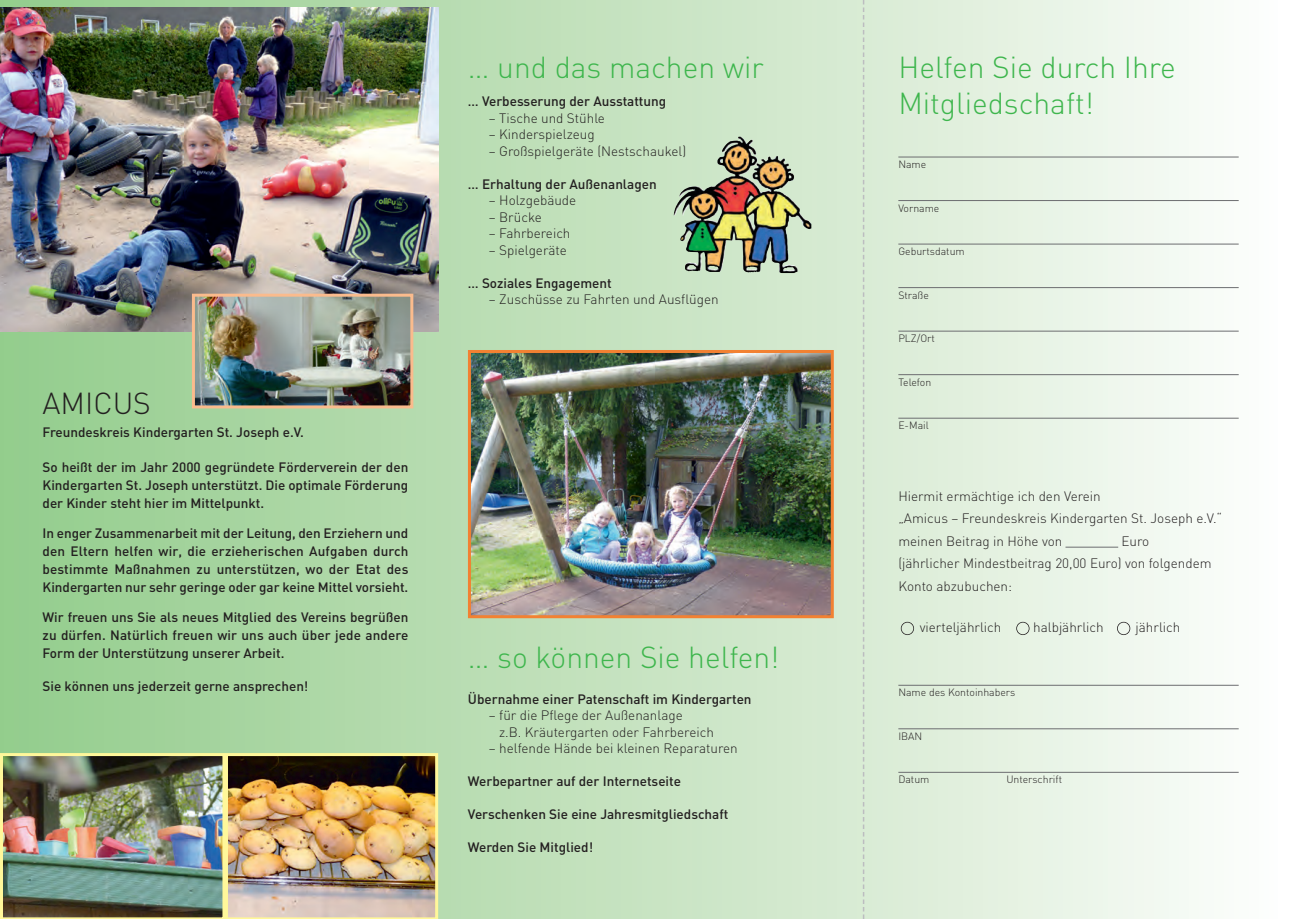
<style>
.page{position:relative;width:1289px;height:919px;background:#fff}
.page>*{position:absolute;margin:0;border:0;box-sizing:border-box;transform-origin:0 0}
.t1{font:300 30px/36px "DIN";color:#3eb64d}
.t2{font:300 30px "DIN";color:#231f20}
.t3{font:500 13.5px/18px "DIN";color:#231f20;text-align:justify}
.t4{font:300 13.5px/22.5px "DIN";color:#231f20}
.t5{font:300 10.5px "DIN";color:#231f20}
.s1{font-family:"Koz Min Pr 6 N Medium Proportional";font-weight:400}
</style>
<div class="page">
<div style="left:0;top:0;width:1276px;height:918px;background:linear-gradient(to right,#93cb8a,#fafaf8)"></div>
<svg style="left:862px;top:0;width:2px;height:918px;background:#cedbcd"></svg>
<hr style="left:898px;top:157px;width:340px;height:1px;background:#6c6d70">
<hr style="left:898px;top:200px;width:340px;height:1px;background:#6c6d70">
<hr style="left:898px;top:244px;width:340px;height:1px;background:#6c6d70">
<hr style="left:898px;top:287px;width:340px;height:1px;background:#6c6d70">
<hr style="left:898px;top:331px;width:340px;height:1px;background:#6c6d70">
<hr style="left:898px;top:374px;width:340px;height:1px;background:#6c6d70">
<hr style="left:898px;top:418px;width:340px;height:1px;background:#6c6d70">
<hr style="left:898px;top:684px;width:340px;height:1px;background:#6c6d70">
<hr style="left:898px;top:728px;width:340px;height:1px;background:#6c6d70">
<hr style="left:898px;top:771px;width:340px;height:1px;background:#6c6d70">
<hr style="left:1065px;top:546px;width:53px;height:1px;background:#6c6d70">
<img style="left:472px;top:354px;width:357px;height:260px">
<div style="left:468px;top:350px;width:365px;height:268px;border:3px solid #f28132"></div>
<img style="left:0;top:7px;width:438px;height:325px">
<img style="left:673px;top:136px;width:84px;height:79px">
<img style="left:196px;top:298px;width:213px;height:106px">
<div style="left:192px;top:294px;width:221px;height:114px;border:3px solid #fabb8d"></div>
<img style="left:0;top:753px;width:438px;height:165px">
<div style="left:900px;top:621px;width:14px;height:14px;border:2px solid #231f20;border-radius:50%"></div>
<div style="left:1016px;top:621px;width:13px;height:14px;border:2px solid #231f20;border-radius:50%"></div>
<div style="left:1116px;top:621px;width:14px;height:14px;border:2px solid #231f20;border-radius:50%"></div>
<h1 class="t2" style="left:43px;top:392px;width:110px">AMICUS</h1>
<p class="t3" style="left:43px;top:425px;width:263px">Freundeskreis Kindergarten St. Joseph e.V.</p>
<p class="t3" style="left:43px;top:459px;width:367px">So heißt der im Jahr 2000 gegründete Förderverein der den Kindergarten St. Joseph unterstützt. Die optimale Förderung der Kinder steht hier im Mittelpunkt.</p>
<p class="t3" style="left:43px;top:525px;width:367px">In enger Zusammenarbeit mit der Leitung, den Erziehern und den Eltern helfen wir, die erzieherischen Aufgaben durch bestimmte Maßnahmen zu unterstützen, wo der Etat des Kindergarten nur sehr geringe oder gar keine Mittel vorsieht.</p>
<p class="t3" style="left:43px;top:609px;width:367px">Wir freuen uns Sie als neues Mitglied des Vereins begrüßen zu dürfen. Natürlich freuen wir uns auch über jede andere Form der Unterstützung unserer Arbeit.</p>
<p class="t3" style="left:43px;top:678px;width:267px">Sie können uns jederzeit gerne ansprechen!</p>
<h1 class="t1" style="left:468px;top:53px;width:297px">… und das machen wir</h1>
<p class="t3" style="left:468px;top:93px;width:200px">… Verbesserung der Ausstattung</p>
<p class="t4" style="left:489px;top:108px;width:118px">– Tische und Stu<span class="s1">̈</span>hle</p>
<p class="t4" style="left:489px;top:124px;width:107px">– Kinderspielzeug</p>
<p class="t4" style="left:489px;top:141px;width:199px">– Großspielgeräte (Nestschaukel)</p>
<p class="t3" style="left:468px;top:176px;width:190px">… Erhaltung der Außenanlagen</p>
<p class="t4" style="left:489px;top:190px;width:89px">– Holzgebäude</p>
<p class="t4" style="left:489px;top:207px;width:54px">– Bru<span class="s1">̈</span>cke</p>
<p class="t4" style="left:489px;top:223px;width:83px">– Fahrbereich</p>
<p class="t4" style="left:489px;top:240px;width:80px">– Spielgeräte</p>
<p class="t3" style="left:468px;top:275px;width:145px">… Soziales Engagement</p>
<p class="t4" style="left:489px;top:289px;width:231px">– Zuschu<span class="s1">̈</span>sse zu Fahrten und Ausflu<span class="s1">̈</span>gen</p>
<h1 class="t1" style="left:468px;top:642px;width:313px">… so können Sie helfen!</h1>
<p class="t3" style="left:468px;top:691px;width:285px">Übernahme einer Patenschaft im Kindergarten</p>
<p class="t4" style="left:499px;top:708px;width:216px;line-height:16.5px;text-indent:-10px">– fu<span class="s1">̈</span>r die Pflege der Außenanlage<br>z.B. Kräutergarten oder Fahrbereich</p>
<p class="t4" style="left:489px;top:738px;width:250px">– helfende Hände bei kleinen Reparaturen</p>
<p class="t3" style="left:468px;top:773px;width:214px">Werbepartner auf der Internetseite</p>
<p class="t3" style="left:468px;top:806px;width:262px">Verschenken Sie eine Jahresmitgliedschaft</p>
<p class="t3" style="left:468px;top:839px;width:127px">Werden Sie Mitglied!</p>
<h1 class="t1" style="left:898px;top:53px;width:279px">Helfen Sie durch Ihre<br>Mitgliedschaft!</h1>
<p class="t5" style="left:898px;top:160px;width:29px">Name</p>
<p class="t5" style="left:898px;top:204px;width:43px">Vorname</p>
<p class="t5" style="left:898px;top:247px;width:68px">Geburtsdatum</p>
<p class="t5" style="left:898px;top:291px;width:32px">Straße</p>
<p class="t5" style="left:898px;top:334px;width:38px">PLZ/Ort</p>
<p class="t5" style="left:898px;top:378px;width:34px">Telefon</p>
<p class="t5" style="left:898px;top:421px;width:32px">E-Mail</p>
<p class="t4" style="left:898px;top:486px;width:325px">Hiermit ermächtige ich den Verein<br>„Amicus – Freundeskreis Kindergarten St. Joseph e.V.“ meinen Beitrag in Höhe von</p>
<p class="t4" style="left:898px;top:531px;width:315px;text-indent:223px">Euro (jährlicher Mindestbeitrag 20,00 Euro) von folgendem<br>Konto abzubuchen:</p>
<p class="t4" style="left:919px;top:617px;width:83px">vierteljährlich</p>
<p class="t4" style="left:1033px;top:617px;width:72px">halbjährlich</p>
<p class="t4" style="left:1135px;top:617px;width:46px">jährlich</p>
<p class="t5" style="left:898px;top:688px;width:118px">Name des Kontoinhabers</p>
<p class="t5" style="left:898px;top:732px;width:25px">IBAN</p>
<p class="t5" style="left:898px;top:775px;width:33px">Datum</p>
<p class="t5" style="left:1006px;top:775px;width:57px">Unterschrift</p>
</div>
